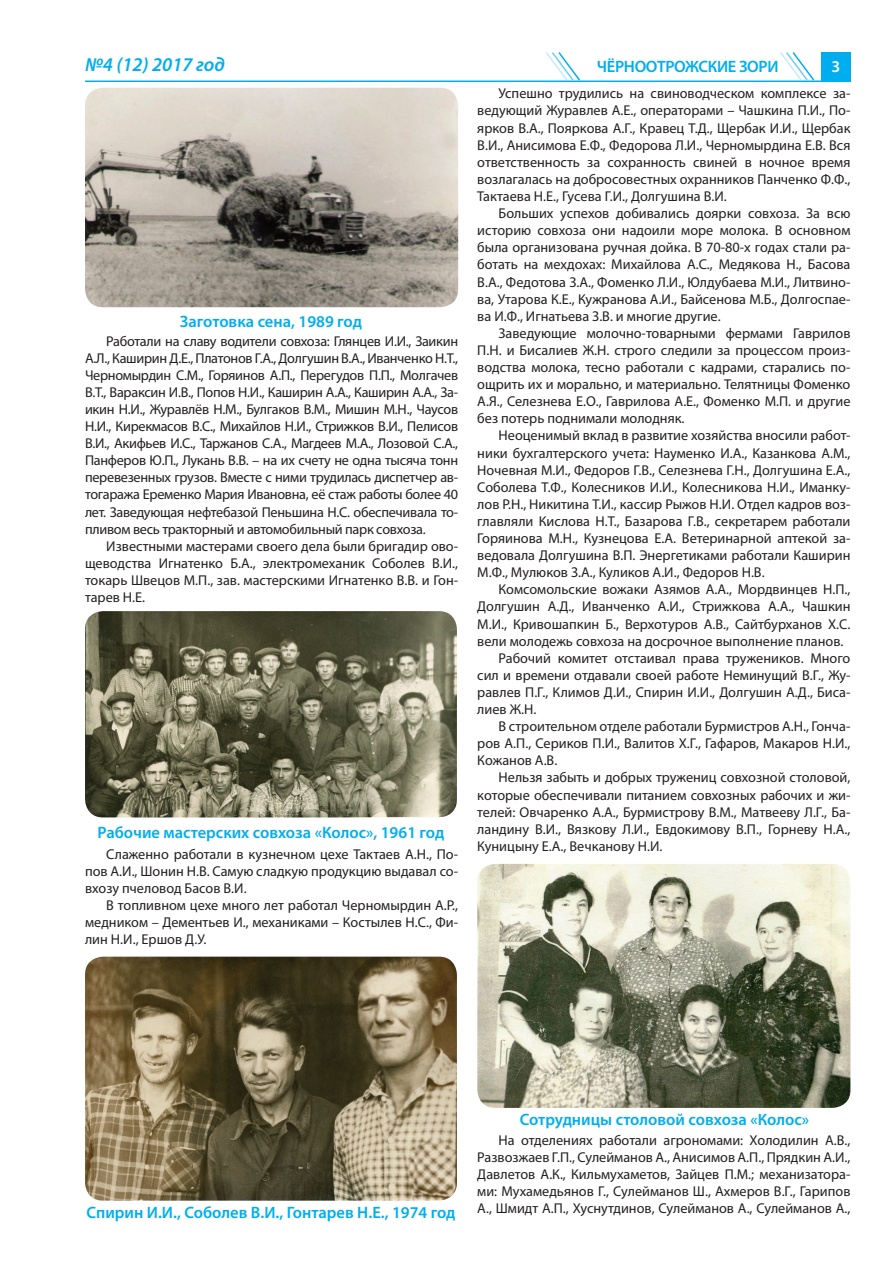
<style>
.page{position:relative;width:893px;height:1263px;background:#fff}
.page>*{position:absolute;margin:0;border:0;box-sizing:border-box;transform-origin:0 0}
.t1{font:italic 600 19.5px "Myriad Pro";color:#00aeef}
.t2{font:600 16.5px "Myriad Pro";color:#00aeef}
.t3{font:600 16.5px "Myriad Pro";letter-spacing:-.02em;color:#00aeef}
.t4{font:600 16.5px "Myriad Pro";color:#fff}
.t5{font:14.25px/17.1px "Myriad Pro";color:#231f20;text-align:justify}
</style>
<div class="page">
<div style="left:821px;top:53px;width:29px;height:29px;background:#00aeef"></div>
<hr style="left:85px;top:81px;width:751px;height:1px;background:#00aeef">
<svg style="left:544px;top:52px;width:38px;height:29px"></svg>
<svg style="left:778px;top:52px;width:38px;height:29px"></svg>
<img style="left:85px;top:88px;width:373px;height:219px">
<img style="left:85px;top:611px;width:372px;height:206px">
<img style="left:85px;top:957px;width:372px;height:244px">
<img style="left:477px;top:864px;width:373px;height:244px">
<h1 class="t1" style="left:85px;top:53px;width:141px">№4 (12) 2017 год</h1>
<p class="t3" style="left:597px;top:56px;width:183px">ЧЁРНООТРОЖСКИЕ ЗОРИ</p>
<p class="t4" style="left:831px;top:55px;width:10px">3</p>
<p class="t2" style="left:180px;top:311px;width:184px">Заготовка сена, 1989 год</p>
<p class="t5" style="left:85px;top:332px;width:375px;text-indent:21px">Работали на славу водители совхоза: Глянцев И.И., Заикин А.Л., Каширин Д.Е., Платонов Г.А., Долгушин В.А., Иванченко Н.Т., Черномырдин С.М., Горяинов А.П., Перегудов П.П., Молгачев В.Т., Вараксин И.В., Попов Н.И., Каширин А.А., Каширин А.А., За&shy;икин Н.И., Журавлёв Н.М., Булгаков В.М., Мишин М.Н., Чаусов Н.И., Кирекмасов В.С., Михайлов Н.И., Стрижков В.И., Пелисов В.И., Акифьев И.С., Таржанов С.А., Магдеев М.А., Лозовой С.А., Панферов Ю.П., Лукань В.В. – на их счету не одна тысяча тонн перевезенных грузов. Вместе с ними трудилась диспетчер ав&shy;тогаража Еременко Мария Ивановна, её стаж работы более 40 лет. Заведующая нефтебазой Пеньшина Н.С. обеспечивала то&shy;пливом весь тракторный и автомобильный парк совхоза.</p>
<p class="t5" style="left:85px;top:537px;width:375px;text-indent:21px">Известными мастерами своего дела были бригадир ово&shy;щеводства Игнатенко Б.А., электромеханик Соболев В.И., токарь Швецов М.П., зав. мастерскими Игнатенко В.В. и Гон&shy;тарев Н.Е.</p>
<p class="t2" style="left:98px;top:822px;width:348px">Рабочие мастерских совхоза «Колос», 1961 год</p>
<p class="t5" style="left:85px;top:845px;width:375px;text-indent:21px">Слаженно работали в кузнечном цехе Тактаев А.Н., По&shy;пов А.И., Шонин Н.В. Самую сладкую продукцию выдавал со&shy;вхозу пчеловод Басов В.И.</p>
<p class="t5" style="left:85px;top:896px;width:375px;text-indent:21px">В топливном цехе много лет работал Черномырдин А.Р., медником – Дементьев И., механиками – Костылев Н.С., Фи&shy;лин Н.И., Ершов Д.У.</p>
<p class="t5" style="left:477px;top:85px;width:375px;text-indent:21px">Успешно трудились на свиноводческом комплексе за&shy;ведующий Журавлев А.Е., операторами – Чашкина П.И., По&shy;ярков В.А., Пояркова А.Г., Кравец Т.Д., Щербак И.И., Щербак В.И., Анисимова Е.Ф., Федорова Л.И., Черномырдина Е.В. Вся ответственность за сохранность свиней в ночное время возлагалась на добросовестных охранников Панченко Ф.Ф., Тактаева Н.Е., Гусева Г.И., Долгушина В.И.</p>
<p class="t5" style="left:477px;top:205px;width:375px;text-indent:21px">Больших успехов добивались доярки совхоза. За всю историю совхоза они надоили море молока. В основном была организована ручная дойка. В 70-80-х годах стали ра&shy;ботать на мехдохах: Михайлова А.С., Медякова Н., Басова В.А., Федотова З.А., Фоменко Л.И., Юлдубаева М.И., Литвино&shy;ва, Утарова К.Е., Кужранова А.И., Байсенова М.Б., Долгоспае&shy;ва И.Ф., Игнатьева З.В. и многие другие.</p>
<p class="t5" style="left:477px;top:324px;width:375px;text-indent:21px">Заведующие молочно-товарными фермами Гаврилов П.Н. и Бисалиев Ж.Н. строго следили за процессом произ&shy;водства молока, тесно работали с кадрами, старались по&shy;ощрить их и морально, и материально. Телятницы Фоменко А.Я., Селезнева Е.О., Гаврилова А.Е., Фоменко М.П. и другие без потерь поднимали молодняк.</p>
<p class="t5" style="left:477px;top:427px;width:375px;text-indent:21px">Неоценимый вклад в развитие хозяйства вносили работ&shy;ники бухгалтерского учета: Науменко И.А., Казанкова А.М., Ночевная М.И., Федоров Г.В., Селезнева Г.Н., Долгушина Е.А., Соболева Т.Ф., Колесников И.И., Колесникова Н.И., Иманку&shy;лов Р.Н., Никитина Т.И., кассир Рыжов Н.И. Отдел кадров воз&shy;главляли Кислова Н.Т., Базарова Г.В., секретарем работали Горяинова М.Н., Кузнецова Е.А. Ветеринарной аптекой за&shy;ведовала Долгушина В.П. Энергетиками работали Каширин М.Ф., Мулюков З.А., Куликов А.И., Федоров Н.В.</p>
<p class="t5" style="left:499px;top:581px;width:353px">Комсомольские вожаки Азямов А.А., Мордвинцев Н.П.,</p>
<p class="t5" style="left:477px;top:598px;width:375px">Долгушин А.Д., Иванченко А.И., Стрижкова А.А., Чашкин</p>
<p class="t5" style="left:477px;top:615px;width:375px">М.И., Кривошапкин Б., Верхотуров А.В., Сайтбурханов Х.С.</p>
<p class="t5" style="left:477px;top:632px;width:368px">вели молодежь совхоза на досрочное выполнение планов.</p>
<p class="t5" style="left:499px;top:649px;width:353px">Рабочий комитет отстаивал права тружеников. Много</p>
<p class="t5" style="left:477px;top:666px;width:375px">сил и времени отдавали своей работе Неминущий В.Г., Жу-</p>
<p class="t5" style="left:477px;top:683px;width:375px">равлев П.Г., Климов Д.И., Спирин И.И., Долгушин А.Д., Биса-</p>
<p class="t5" style="left:477px;top:700px;width:61px">лиев Ж.Н.</p>
<p class="t5" style="left:499px;top:718px;width:353px">В строительном отделе работали Бурмистров А.Н., Гонча-</p>
<p class="t5" style="left:477px;top:735px;width:375px">ров А.П., Сериков П.И., Валитов Х.Г., Гафаров, Макаров Н.И.,</p>
<p class="t5" style="left:477px;top:752px;width:81px">Кожанов А.В.</p>
<p class="t5" style="left:499px;top:769px;width:353px">Нельзя забыть и добрых тружениц совхозной столовой,</p>
<p class="t5" style="left:477px;top:786px;width:375px">которые обеспечивали питанием совхозных рабочих и жи-</p>
<p class="t5" style="left:477px;top:803px;width:375px">телей: Овчаренко А.А., Бурмистрову В.М., Матвееву Л.Г., Ба-</p>
<p class="t5" style="left:477px;top:820px;width:375px">ландину В.И., Вязкову Л.И., Евдокимову В.П., Горневу Н.А.,</p>
<p class="t5" style="left:477px;top:837px;width:187px">Куницыну Е.А., Вечканову Н.И.</p>
<p class="t2" style="left:86px;top:1202px;width:371px">Спирин И.И., Соболев В.И., Гонтарев Н.Е., 1974 год</p>
<p class="t2" style="left:520px;top:1108px;width:291px">Сотрудницы столовой совхоза «Колос»</p>
<p class="t5" style="left:477px;top:1131px;width:375px;text-indent:21px">На отделениях работали агрономами: Холодилин А.В., Развозжаев Г.П., Сулейманов А., Анисимов А.П., Прядкин А.И., Давлетов А.К., Кильмухаметов, Зайцев П.М.; механизатора&shy;ми: Мухамедьянов Г., Сулейманов Ш., Ахмеров В.Г., Гарипов А., Шмидт А.П., Хуснутдинов, Сулейманов А., Сулейманов А.,</p>
</div>
